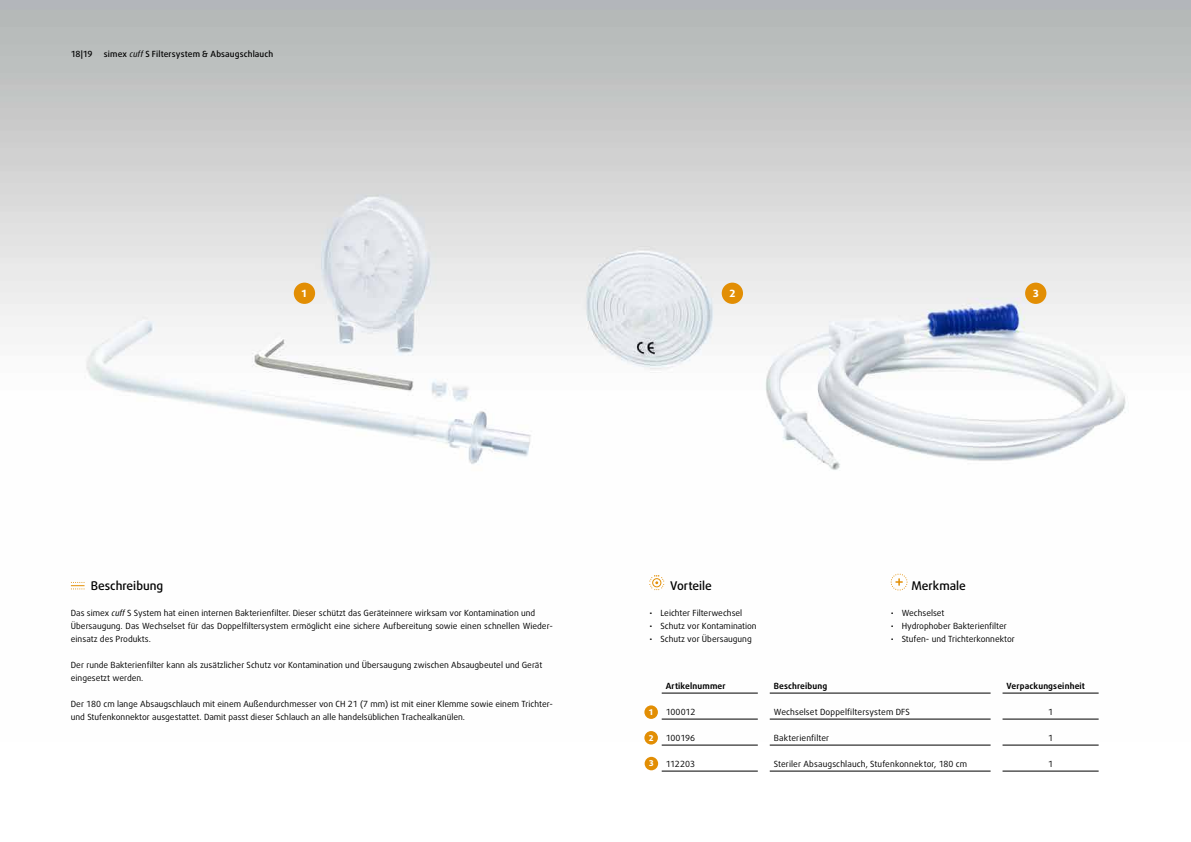
<style>
.page{position:relative;width:1191px;height:842px;background:#fff}
.page>*{position:absolute;margin:0;border:0;box-sizing:border-box;transform-origin:0 0}
.t1{font:500 12px "Daxline Pro";color:#000}
.t2{font:800 10px "Daxline Pro";color:#fff}
.t3{font:8.5px/13px "Daxline Pro";color:#000}
.t4{font:700 8.5px "Daxline Pro";letter-spacing:.015em;color:#000}
.t5{font:500 8.5px "Daxline Pro";letter-spacing:.015em;color:#000}
.t6{font:800 8px "Daxline Pro";color:#fff}
.s1{font-family:"Dax";font-weight:400;font-style:italic}
.s2{font-family:"Dax";font-style:italic}
</style>
<div class="page">
<img style="left:0;top:0;width:1191px;height:741px">
<svg style="left:71px;top:582px;width:14px;height:7px"></svg>
<svg style="left:649px;top:575px;width:15px;height:15px"></svg>
<div style="left:644px;top:705px;width:14px;height:14px;background:#e28e04;border-radius:50%"></div>
<hr style="left:661px;top:693px;width:97px;height:1px;background:#000">
<hr style="left:769px;top:693px;width:221px;height:1px;background:#000">
<hr style="left:1002px;top:693px;width:96px;height:1px;background:#000">
<hr style="left:661px;top:719px;width:97px;height:1px;background:#000">
<hr style="left:769px;top:719px;width:221px;height:1px;background:#000">
<hr style="left:1002px;top:719px;width:96px;height:1px;background:#000">
<hr style="left:661px;top:745px;width:97px;height:1px;background:#000">
<hr style="left:769px;top:745px;width:221px;height:1px;background:#000">
<hr style="left:1002px;top:745px;width:96px;height:1px;background:#000">
<hr style="left:661px;top:771px;width:97px;height:1px;background:#000">
<hr style="left:769px;top:771px;width:221px;height:1px;background:#000">
<hr style="left:1002px;top:771px;width:96px;height:1px;background:#000">
<div style="left:644px;top:731px;width:14px;height:13px;background:#e28e04;border-radius:50%"></div>
<svg style="left:890px;top:574px;width:17px;height:16px"></svg>
<div style="left:644px;top:757px;width:14px;height:13px;background:#e28e04;border-radius:50%"></div>
<div style="left:294px;top:283px;width:21px;height:21px;background:#e28e04;border-radius:50%"></div>
<div style="left:721px;top:283px;width:22px;height:21px;background:#e28e04;border-radius:50%"></div>
<div style="left:1025px;top:283px;width:21px;height:21px;background:#e28e04;border-radius:50%"></div>
<p class="t5" style="left:71px;top:48px;width:23px">18|19</p>
<p class="t5" style="left:104px;top:48px;width:171px">simex <span class="s1">cuff</span> S Filtersystem &amp; Absaugschlauch</p>
<p class="t2" style="left:302px;top:287px;width:6px">1</p>
<p class="t2" style="left:729px;top:287px;width:7px">2</p>
<p class="t2" style="left:1033px;top:287px;width:7px">3</p>
<h1 class="t1" style="left:91px;top:577px;width:74px">Beschreibung</h1>
<h1 class="t1" style="left:670px;top:577px;width:43px">Vorteile</h1>
<p class="t3" style="left:649px;top:606px;width:94px">• Leichter Filterwechsel</p>
<p class="t3" style="left:649px;top:619px;width:109px">• Schutz vor Kontamination</p>
<p class="t3" style="left:649px;top:632px;width:104px">• Schutz vor Übersaugung</p>
<h1 class="t1" style="left:911px;top:577px;width:56px">Merkmale</h1>
<p class="t3" style="left:890px;top:606px;width:55px">• Wechselset</p>
<p class="t3" style="left:890px;top:619px;width:118px">• Hydrophober Bakterienfilter</p>
<p class="t3" style="left:890px;top:632px;width:126px">• Stufen- und Trichterkonnektor</p>
<p class="t3" style="left:71px;top:606px;width:483px">Das simex <span class="s2">cuff</span> S System hat einen internen Bakterienfilter. Dieser schützt das Geräteinnere wirksam vor Kontamination und<br>Übersaugung. Das Wechselset für das Doppelfiltersystem ermöglicht eine sichere Aufbereitung sowie einen schnellen Wieder&shy;einsatz des Produkts.</p>
<p class="t3" style="left:71px;top:658px;width:473px">Der runde Bakterienfilter kann als zusätzlicher Schutz vor Kontamination und Übersaugung zwischen Absaugbeutel und Gerät eingesetzt werden.</p>
<p class="t3" style="left:71px;top:697px;width:483px">Der 180 cm lange Absaugschlauch mit einem Außendurchmesser von CH 21 (7 mm) ist mit einer Klemme sowie einem Trichter&shy;und Stufenkonnektor ausgestattet. Damit passt dieser Schlauch an alle handelsüblichen Trachealkanülen.</p>
<p class="t4" style="left:665px;top:680px;width:62px">Artikelnummer</p>
<p class="t4" style="left:773px;top:680px;width:55px">Beschreibung</p>
<p class="t4" style="left:1006px;top:680px;width:80px">Verpackungseinheit</p>
<p class="t3" style="left:665px;top:706px;width:31px">100012</p>
<p class="t3" style="left:773px;top:706px;width:138px">Wechselset Doppelfiltersystem DFS</p>
<p class="t3" style="left:1048px;top:706px;width:7px">1</p>
<p class="t3" style="left:665px;top:732px;width:31px">100196</p>
<p class="t3" style="left:773px;top:732px;width:57px">Bakterienfilter</p>
<p class="t3" style="left:1048px;top:732px;width:7px">1</p>
<p class="t3" style="left:665px;top:758px;width:31px">112203</p>
<p class="t3" style="left:773px;top:758px;width:195px">Steriler Absaugschlauch, Stufenkonnektor, 180 cm</p>
<p class="t3" style="left:1048px;top:758px;width:7px">1</p>
<p class="t6" style="left:649px;top:707px;width:5px">1</p>
<p class="t6" style="left:649px;top:732px;width:6px">2</p>
<p class="t6" style="left:649px;top:758px;width:6px">3</p>
</div>
